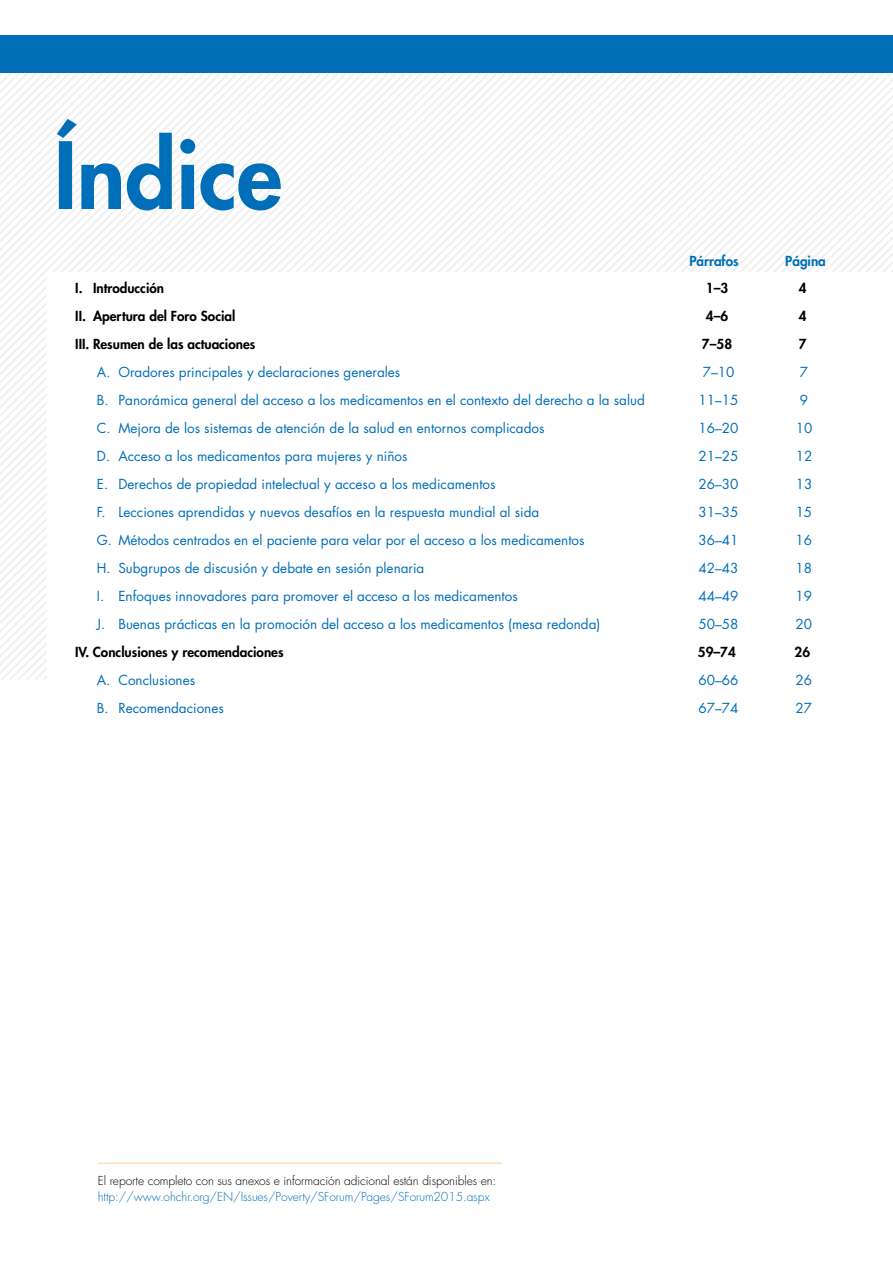
<style>
.page{position:relative;width:893px;height:1263px;background:#fff}
.page>*{position:absolute;margin:0;border:0;box-sizing:border-box;transform-origin:0 0}
.t1{font:800 90px "Futura";color:#006eb8}
.t2{font:13.5px "Futura";color:#006eb8}
.t3{font:800 13.5px "Futura";color:#000}
.t4{font:800 13.5px "Futura";color:#006eb8}
.t5{font:300 12px "Futura";letter-spacing:-.005em;color:#000}
.t6{font:300 12px "Futura";letter-spacing:-.005em;color:#006eb8}
</style>
<div class="page">
<svg style="left:0;top:73px;width:893px;height:607px"></svg>
<div style="left:47px;top:273px;width:846px;height:535px;background:#fff"></div>
<div style="left:0;top:35px;width:893px;height:38px;background:#006eb8"></div>
<hr style="left:98px;top:1162px;width:404px;height:2px;background:#fddfbb">
<h1 class="t1" style="left:54px;top:119px;width:230px">Índice</h1>
<p class="t4" style="left:689px;top:252px;width:51px">Párrafos</p>
<p class="t4" style="left:785px;top:252px;width:42px">Página</p>
<p class="t3" style="left:75px;top:279px;width:90px">I. Introducción</p>
<p class="t3" style="left:706px;top:279px;width:24px">1–3</p>
<p class="t3" style="left:799px;top:279px;width:9px">4</p>
<p class="t3" style="left:75px;top:307px;width:162px">II. Apertura del Foro Social</p>
<p class="t3" style="left:706px;top:307px;width:24px">4–6</p>
<p class="t3" style="left:799px;top:307px;width:9px">4</p>
<p class="t3" style="left:75px;top:335px;width:182px">III. Resumen de las actuaciones</p>
<p class="t3" style="left:702px;top:335px;width:32px">7–58</p>
<p class="t3" style="left:799px;top:335px;width:9px">7</p>
<p class="t2" style="left:97px;top:363px;width:305px">A. Oradores principales y declaraciones generales</p>
<p class="t2" style="left:703px;top:363px;width:33px">7–10</p>
<p class="t2" style="left:800px;top:363px;width:10px">7</p>
<p class="t2" style="left:97px;top:391px;width:549px">B. Panorámica general del acceso a los medicamentos en el contexto del derecho a la salud</p>
<p class="t2" style="left:698px;top:391px;width:42px">11–15</p>
<p class="t2" style="left:800px;top:391px;width:10px">9</p>
<p class="t2" style="left:97px;top:419px;width:449px">C. Mejora de los sistemas de atención de la salud en entornos complicados</p>
<p class="t2" style="left:698px;top:419px;width:42px">16–20</p>
<p class="t2" style="left:796px;top:419px;width:18px">10</p>
<p class="t2" style="left:97px;top:447px;width:312px">D. Acceso a los medicamentos para mujeres y niños</p>
<p class="t2" style="left:698px;top:447px;width:42px">21–25</p>
<p class="t2" style="left:796px;top:447px;width:18px">12</p>
<p class="t2" style="left:97px;top:475px;width:400px">E. Derechos de propiedad intelectual y acceso a los medicamentos</p>
<p class="t2" style="left:698px;top:475px;width:42px">26–30</p>
<p class="t2" style="left:796px;top:475px;width:18px">13</p>
<p class="t2" style="left:97px;top:503px;width:444px">F. Lecciones aprendidas y nuevos desafíos en la respuesta mundial al sida</p>
<p class="t2" style="left:698px;top:503px;width:42px">31–35</p>
<p class="t2" style="left:796px;top:503px;width:18px">15</p>
<p class="t2" style="left:97px;top:531px;width:489px">G. Métodos centrados en el paciente para velar por el acceso a los medicamentos</p>
<p class="t2" style="left:698px;top:531px;width:42px">36–41</p>
<p class="t2" style="left:796px;top:531px;width:18px">16</p>
<p class="t2" style="left:97px;top:559px;width:329px">H. Subgrupos de discusión y debate en sesión plenaria</p>
<p class="t2" style="left:698px;top:559px;width:42px">42–43</p>
<p class="t2" style="left:796px;top:559px;width:18px">18</p>
<p class="t2" style="left:97px;top:587px;width:422px">I. Enfoques innovadores para promover el acceso a los medicamentos</p>
<p class="t2" style="left:698px;top:587px;width:42px">44–49</p>
<p class="t2" style="left:796px;top:587px;width:18px">19</p>
<p class="t2" style="left:97px;top:615px;width:505px">J. Buenas prácticas en la promoción del acceso a los medicamentos (mesa redonda)</p>
<p class="t2" style="left:698px;top:615px;width:42px">50–58</p>
<p class="t2" style="left:796px;top:615px;width:18px">20</p>
<p class="t3" style="left:75px;top:643px;width:210px">IV. Conclusiones y recomendaciones</p>
<p class="t3" style="left:698px;top:643px;width:39px">59–74</p>
<p class="t3" style="left:795px;top:643px;width:17px">26</p>
<p class="t2" style="left:97px;top:671px;width:100px">A. Conclusiones</p>
<p class="t2" style="left:698px;top:671px;width:42px">60–66</p>
<p class="t2" style="left:796px;top:671px;width:18px">26</p>
<p class="t2" style="left:97px;top:699px;width:129px">B. Recomendaciones</p>
<p class="t2" style="left:698px;top:699px;width:42px">67–74</p>
<p class="t2" style="left:796px;top:699px;width:18px">27</p>
<p class="t5" style="left:98px;top:1173px;width:400px">El reporte completo con sus anexos e información adicional están disponibles en:</p>
<p class="t6" style="left:98px;top:1190px;width:393px">http://www.ohchr.org/EN/Issues/Poverty/SForum/Pages/SForum2015.aspx</p>
</div>
